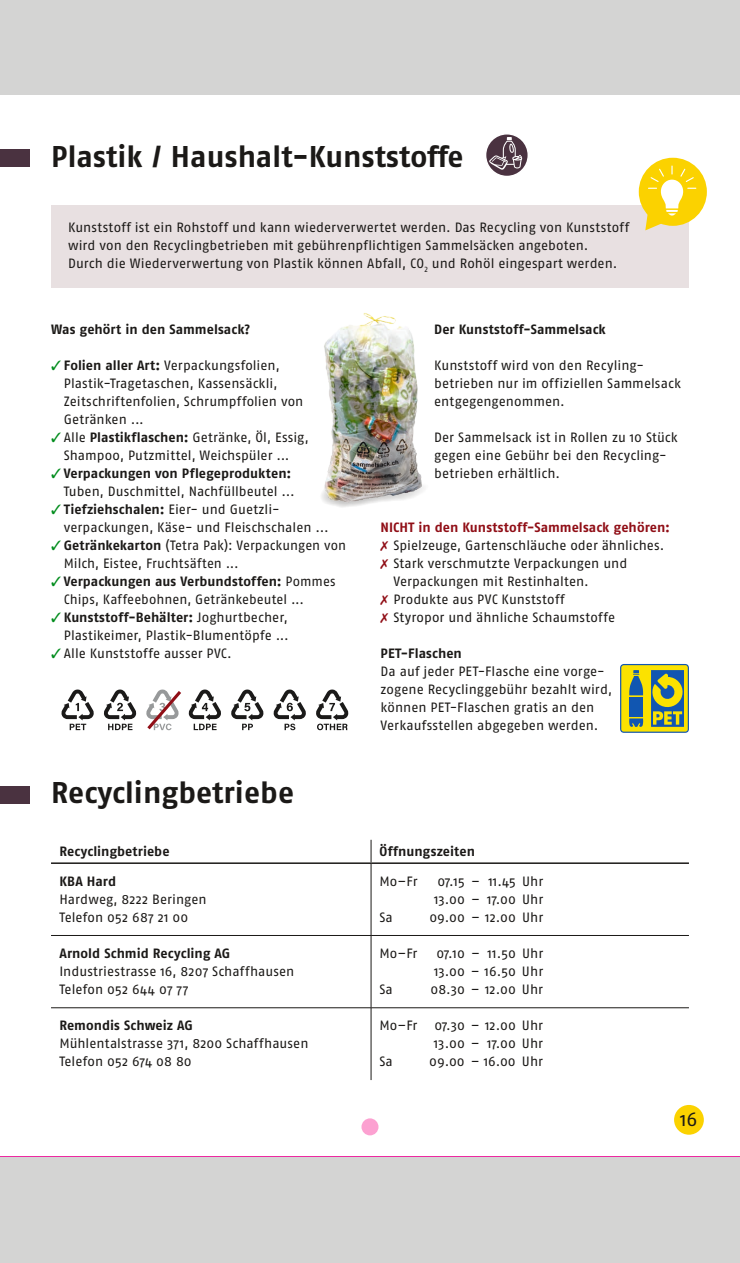
<style>
.page{position:relative;width:740px;height:1263px;background:#d4d4d3}
.page>*{position:absolute;margin:0;border:0;box-sizing:border-box;transform-origin:0 0}
.t1{font:700 30px "Fago No";letter-spacing:.005em;color:#1b1917}
.t2{font:19.5px "Fago No";color:#1b1917}
.t3{font:13.5px/18px "Fago No";letter-spacing:.005em;color:#1b1917}
.t4{font:700 13.5px "Fago No";letter-spacing:.005em;color:#1b1917}
.t5{font:700 13.5px "Fago No";letter-spacing:.005em;color:#900e16}
.s1{color:#008c1c}
.s2{font-weight:700}
.s3{color:#900e16}
</style>
<div class="page">
<div style="left:0;top:95px;width:740px;height:1062px;background:#fff"></div>
<svg style="left:371px;top:840px;width:1px;height:22px"></svg>
<hr style="left:371px;top:864px;width:1px;height:71px;background:#1b1917">
<hr style="left:371px;top:936px;width:1px;height:71px;background:#1b1917">
<hr style="left:371px;top:1008px;width:1px;height:72px;background:#1b1917">
<hr style="left:51px;top:862px;width:320px;height:2px;background:#1b1917">
<hr style="left:371px;top:862px;width:318px;height:2px;background:#1b1917">
<hr style="left:51px;top:935px;width:320px;height:1px;background:#1b1917">
<hr style="left:371px;top:935px;width:318px;height:1px;background:#1b1917">
<hr style="left:51px;top:1007px;width:320px;height:1px;background:#1b1917">
<hr style="left:371px;top:1007px;width:318px;height:1px;background:#1b1917">
<div style="left:0;top:150px;width:29px;height:17px;background:#4a3240"></div>
<div style="left:51px;top:205px;width:638px;height:82px;background:#e8e0e1"></div>
<img style="left:321px;top:313px;width:104px;height:194px">
<svg style="left:61px;top:689px;width:33px;height:41px"></svg>
<svg style="left:104px;top:689px;width:32px;height:41px"></svg>
<svg style="left:231px;top:689px;width:33px;height:41px"></svg>
<svg style="left:273px;top:689px;width:33px;height:41px"></svg>
<svg style="left:316px;top:689px;width:33px;height:41px"></svg>
<svg style="left:146px;top:689px;width:75px;height:42px"></svg>
<div style="left:0;top:786px;width:29px;height:17px;background:#4a3240"></div>
<svg style="left:620px;top:664px;width:69px;height:69px;background:#98a74b"></svg>
<div style="left:639px;top:158px;width:68px;height:68px;background:#fbd200;border-radius:50%"></div>
<svg style="left:645px;top:166px;width:51px;height:64px"></svg>
<svg style="left:485px;top:134px;width:43px;height:42px"></svg>
<div style="left:485px;top:133px;width:44px;height:44px;border:2px solid #fff;border-radius:50%"></div>
<svg style="left:489px;top:137px;width:33px;height:33px"></svg>
<div style="left:674px;top:1105px;width:30px;height:30px;background:#fbd200;border-radius:50%"></div>
<div style="left:361px;top:1118px;width:17px;height:17px;background:#fca1d1;border-radius:50%"></div>
<hr style="left:0;top:1156px;width:740px;height:1px;background:#ea0090">
<h1 class="t1" style="left:51px;top:138px;width:414px">Plastik / Haushalt-Kunststoffe</h1>
<p class="t3" style="left:68px;top:218px;width:562px">Kunststoff ist ein Rohstoff und kann wiederverwertet werden. Das Recycling von Kunststoff wird von den Recyclingbetrieben mit gebührenpflichtigen Sammelsäcken angeboten.<br>Durch die Wiederverwertung von Plastik können Abfall, CO<sub>2</sub> und Rohöl eingespart werden.</p>
<p class="t4" style="left:51px;top:321px;width:201px">Was gehört in den Sammelsack?</p>
<p class="t3" style="left:64px;top:356px;width:241px;text-indent:-13px"><span class="s1">✓</span> <span class="s2">Folien aller Art:</span> Verpackungsfolien, Plastik-Tragetaschen, Kassensäckli, Zeitschriftenfolien, Schrumpffolien von Getränken ...</p>
<p class="t3" style="left:51px;top:428px;width:259px;text-align:center"><span class="s1">✓</span> Alle <span class="s2">Plastikflaschen:</span> Getränke, Öl, Essig,<br>Shampoo, Putzmittel, Weichspüler ...</p>
<p class="t3" style="left:51px;top:464px;width:245px;text-align:right"><span class="s1">✓</span> <span class="s2">Verpackungen von Pflegeprodukten:<br></span>Tuben, Duschmittel, Nachfüllbeutel ...</p>
<p class="t3" style="left:64px;top:500px;width:266px;text-indent:-13px"><span class="s1">✓</span> <span class="s2">Tiefziehschalen:</span> Eier- und Guetzli&shy;verpackungen, Käse- und Fleischschalen ...</p>
<p class="t3" style="left:64px;top:536px;width:284px;text-indent:-13px"><span class="s1">✓</span> <span class="s2">Getränkekarton</span> (Tetra Pak): Verpackungen von<br>Milch, Eistee, Fruchtsäften ...</p>
<p class="t3" style="left:64px;top:572px;width:273px;text-indent:-13px"><span class="s1">✓</span> <span class="s2">Verpackungen aus Verbundstoffen:</span> Pommes<br>Chips, Kaffeebohnen, Getränkebeutel ...</p>
<p class="t3" style="left:51px;top:608px;width:239px;text-align:right"><span class="s1">✓</span> <span class="s2">Kunststoff-Behälter:</span> Joghurtbecher,<br>Plastikeimer, Plastik-Blumentöpfe ...</p>
<p class="t3" style="left:51px;top:644px;width:182px"><span class="s1">✓</span> Alle Kunststoffe ausser PVC.</p>
<h1 class="t1" style="left:51px;top:775px;width:245px">Recyclingbetriebe</h1>
<p class="t4" style="left:434px;top:321px;width:173px">Der Kunststoff-Sammelsack</p>
<p class="t3" style="left:434px;top:356px;width:248px">Kunststoff wird von den Recyling&shy;betrieben nur im offiziellen Sammelsack entgegengenommen.</p>
<p class="t3" style="left:434px;top:428px;width:245px">Der Sammelsack ist in Rollen zu 10 Stück gegen eine Gebühr bei den Recycling&shy;betrieben erhältlich.</p>
<p class="t5" style="left:381px;top:519px;width:291px">NICHT in den Kunststoff-Sammelsack gehören:</p>
<p class="t3" style="left:381px;top:536px;width:285px"><span class="s3">✗</span> Spielzeuge, Gartenschläuche oder ähnliches.</p>
<p class="t3" style="left:381px;top:554px;width:248px"><span class="s3">✗</span> Stark verschmutzte Verpackungen und</p>
<p class="t3" style="left:393px;top:572px;width:197px">Verpackungen mit Restinhalten.</p>
<p class="t3" style="left:381px;top:590px;width:186px"><span class="s3">✗</span> Produkte aus PVC Kunststoff</p>
<p class="t3" style="left:381px;top:608px;width:236px"><span class="s3">✗</span> Styropor und ähnliche Schaumstoffe</p>
<p class="t4" style="left:381px;top:645px;width:83px">PET-Flaschen</p>
<p class="t3" style="left:381px;top:662px;width:233px">Da auf jeder PET-Flasche eine vorge&shy;zogene Recyclinggebühr bezahlt wird, können PET-Flaschen gratis an den Verkaufsstellen abgegeben werden.</p>
<p class="t4" style="left:60px;top:844px;width:111px">Recyclingbetriebe</p>
<p class="t4" style="left:379px;top:844px;width:97px">Öffnungszeiten</p>
<p class="t4" style="left:60px;top:873px;width:58px">KBA Hard</p>
<p class="t3" style="left:60px;top:890px;width:149px">Hardweg, 8222 Beringen<br>Telefon 052 687 21 00</p>
<p class="t3" style="left:379px;top:872px;width:39px">Mo–Fr</p>
<p class="t3" style="left:434px;top:872px;width:111px">07.15 – 11.45 Uhr<br>13.00 – 17.00 Uhr</p>
<p class="t3" style="left:379px;top:908px;width:15px">Sa</p>
<p class="t3" style="left:429px;top:908px;width:115px">09.00 – 12.00 Uhr</p>
<p class="t4" style="left:59px;top:945px;width:172px">Arnold Schmid Recycling AG</p>
<p class="t3" style="left:59px;top:962px;width:236px">Industriestrasse 16, 8207 Schaffhausen<br>Telefon 052 644 07 77</p>
<p class="t4" style="left:59px;top:1017px;width:135px">Remondis Schweiz AG</p>
<p class="t3" style="left:59px;top:1034px;width:251px">Mühlentalstrasse 371, 8200 Schaffhausen<br>Telefon 052 674 08 80</p>
<p class="t3" style="left:379px;top:944px;width:39px">Mo–Fr</p>
<p class="t3" style="left:434px;top:944px;width:111px">07.10 – 11.50 Uhr<br>13.00 – 16.50 Uhr</p>
<p class="t3" style="left:379px;top:980px;width:15px">Sa</p>
<p class="t3" style="left:430px;top:980px;width:114px">08.30 – 12.00 Uhr</p>
<p class="t3" style="left:379px;top:1016px;width:39px">Mo–Fr</p>
<p class="t3" style="left:434px;top:1016px;width:111px">07.30 – 12.00 Uhr<br>13.00 – 17.00 Uhr</p>
<p class="t3" style="left:379px;top:1052px;width:15px">Sa</p>
<p class="t3" style="left:429px;top:1052px;width:115px">09.00 – 16.00 Uhr</p>
<h2 class="t2" style="left:680px;top:1108px;width:19px">16</h2>
</div>
